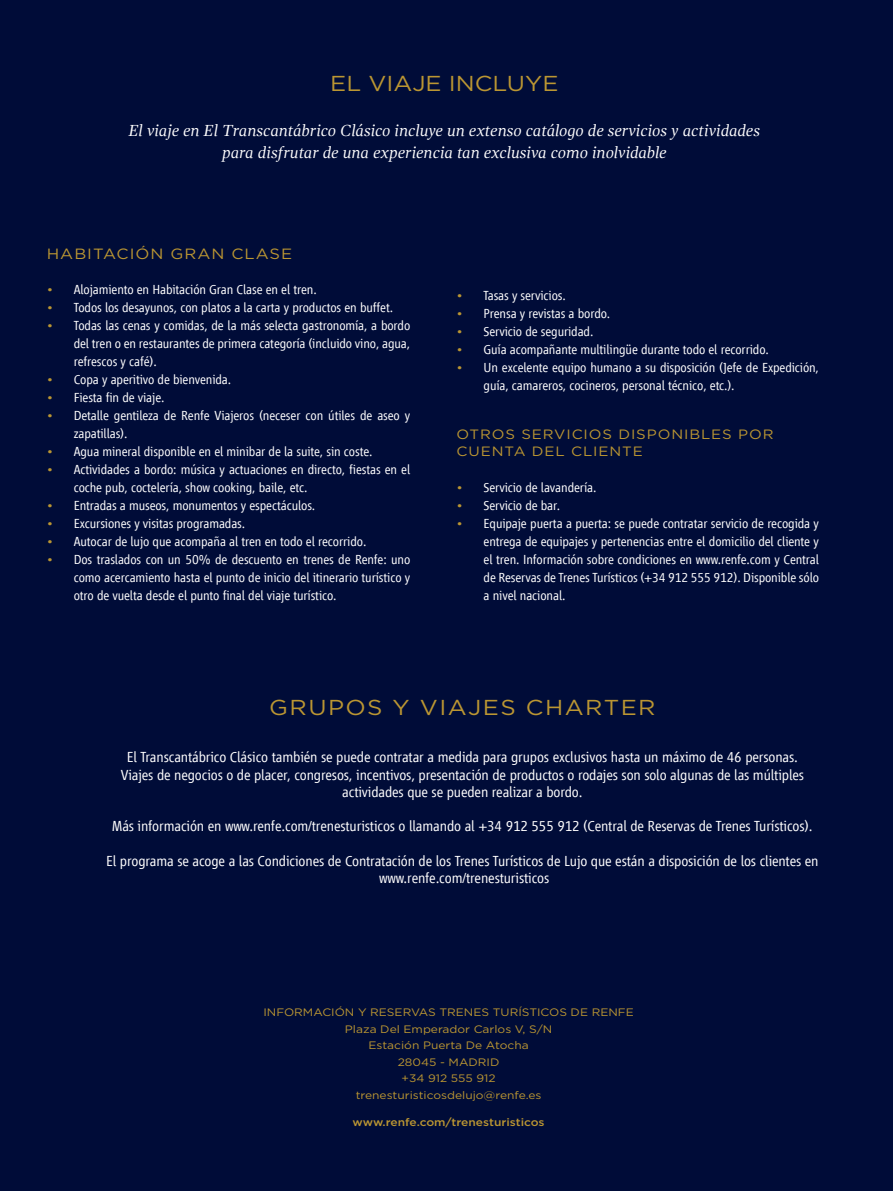
<style>
.page{position:relative;width:893px;height:1191px;background:#000c38}
.page>*{position:absolute;margin:0;border:0;box-sizing:border-box;transform-origin:0 0}
.t1{font:21.6px "Gotham";letter-spacing:.06em;color:#bb9632;scale:1.11 1}
.t2{font:21.6px "Gotham";color:#bb9632;scale:1.11 1}
.t3{font:italic 16.5px/22.5px "Gandhi Serif";color:#fff;text-align:center}
.t4{font:300 15px "Renfe Vialog";letter-spacing:-.01em;color:#fff}
.t5{font:14.85px "Gotham";letter-spacing:.06em;color:#bb9632;scale:1.11 1}
.t6{font:300 13.5px/18px "Renfe Vialog";letter-spacing:-.01em;color:#fff;text-align:justify}
.t7{font:13.5px/16.5px "Gotham";letter-spacing:.06em;color:#bb9632;scale:1.11 1}
.t8{font:10.8px "Gotham";color:#bb9632;scale:1.11 1}
.t9{font:500 10.8px "Gotham";color:#bb9632;scale:1.11 1}
.s1{font-family:"Gotham";font-weight:400;font-size:12.15px;color:#bb9632}
</style>
<div class="page">
<p class="t2" style="left:330px;top:69px;width:207px">EL VIAJE INCLUYE</p>
<p class="t3" style="left:129px;top:119px;width:633px">El viaje en El Transcantábrico Clásico incluye un extenso catálogo de servicios y actividades para disfrutar de una experiencia tan exclusiva como inolvidable</p>
<p class="t5" style="left:47px;top:245px;width:223px">HABITACIÓN GRAN CLASE</p>
<p class="t6" style="left:47px;top:280px;width:271px"><span class="s1">•</span> Alojamiento en Habitación Gran Clase en el tren.</p>
<p class="t6" style="left:47px;top:298px;width:348px"><span class="s1">•</span> Todos los desayunos, con platos a la carta y productos en buffet.</p>
<p class="t6" style="left:74px;top:316px;width:338px;text-indent:-27px"><span class="s1">•</span> Todas las cenas y comidas, de la más selecta gastronomía, a bordo del tren o en restaurantes de primera categoría (incluido vino, agua, refrescos y café).</p>
<p class="t6" style="left:47px;top:370px;width:186px"><span class="s1">•</span> Copa y aperitivo de bienvenida.</p>
<p class="t6" style="left:47px;top:388px;width:119px"><span class="s1">•</span> Fiesta fin de viaje.</p>
<p class="t6" style="left:74px;top:406px;width:338px;text-indent:-27px"><span class="s1">•</span> Detalle gentileza de Renfe Viajeros (neceser con útiles de aseo y zapatillas).</p>
<p class="t6" style="left:47px;top:442px;width:327px"><span class="s1">•</span> Agua mineral disponible en el minibar de la suite, sin coste.</p>
<p class="t6" style="left:74px;top:460px;width:338px;text-indent:-27px"><span class="s1">•</span> Actividades a bordo: música y actuaciones en directo, fiestas en el coche pub, coctelería, show cooking, baile, etc.</p>
<p class="t6" style="left:47px;top:496px;width:270px"><span class="s1">•</span> Entradas a museos, monumentos y espectáculos.</p>
<p class="t6" style="left:47px;top:514px;width:200px"><span class="s1">•</span> Excursiones y visitas programadas.</p>
<p class="t6" style="left:47px;top:532px;width:321px"><span class="s1">•</span> Autocar de lujo que acompaña al tren en todo el recorrido.</p>
<p class="t6" style="left:74px;top:550px;width:338px;text-indent:-27px"><span class="s1">•</span> Dos traslados con un 50% de descuento en trenes de Renfe: uno como acercamiento hasta el punto de inicio del itinerario turístico y otro de vuelta desde el punto final del viaje turístico.</p>
<p class="t6" style="left:457px;top:286px;width:111px"><span class="s1">•</span> Tasas y servicios.</p>
<p class="t6" style="left:457px;top:304px;width:155px"><span class="s1">•</span> Prensa y revistas a bordo.</p>
<p class="t6" style="left:457px;top:322px;width:138px"><span class="s1">•</span> Servicio de seguridad.</p>
<p class="t6" style="left:457px;top:340px;width:314px"><span class="s1">•</span> Guía acompañante multilingüe durante todo el recorrido.</p>
<p class="t6" style="left:484px;top:358px;width:337px;text-indent:-27px"><span class="s1">•</span> Un excelente equipo humano a su disposición (Jefe de Expedición, guía, camareros, cocineros, personal técnico, etc.).</p>
<p class="t7" style="left:457px;top:426px;width:287px">OTROS SERVICIOS DISPONIBLES POR<br>CUENTA DEL CLIENTE</p>
<p class="t6" style="left:457px;top:478px;width:141px"><span class="s1">•</span> Servicio de lavandería.</p>
<p class="t6" style="left:457px;top:496px;width:105px"><span class="s1">•</span> Servicio de bar.</p>
<p class="t6" style="left:484px;top:514px;width:337px;text-indent:-27px"><span class="s1">•</span> Equipaje puerta a puerta: se puede contratar servicio de recogida y entrega de equipajes y pertenencias entre el domicilio del cliente y el tren. Información sobre condiciones en www.renfe.com y Central de Reservas de Trenes Turísticos (+34 912 555 912). Disponible sólo a nivel nacional.</p>
<p class="t1" style="left:269px;top:693px;width:349px">GRUPOS Y VIAJES CHARTER</p>
<p class="t4" style="left:127px;top:749px;width:673px">El Transcantábrico Clásico también se puede contratar a medida para grupos exclusivos hasta un máximo de 46 personas.</p>
<p class="t4" style="left:121px;top:766px;width:685px">Viajes de negocios o de placer, congresos, incentivos, presentación de productos o rodajes son solo algunas de las múltiples</p>
<p class="t4" style="left:342px;top:783px;width:242px">actividades que se pueden realizar a bordo.</p>
<p class="t4" style="left:112px;top:818px;width:702px">Más información en www.renfe.com/trenesturisticos o llamando al +34 912 555 912 (Central de Reservas de Trenes Turísticos).</p>
<p class="t4" style="left:106px;top:852px;width:714px">El programa se acoge a las Condiciones de Contratación de los Trenes Turísticos de Lujo que están a disposición de los clientes en</p>
<p class="t4" style="left:379px;top:870px;width:172px">www.renfe.com/trenesturisticos</p>
<p class="t8" style="left:263px;top:1005px;width:335px">INFORMACIÓN Y RESERVAS TRENES TURÍSTICOS DE RENFE</p>
<p class="t8" style="left:345px;top:1022px;width:188px">Plaza Del Emperador Carlos V, S/N</p>
<p class="t8" style="left:369px;top:1038px;width:146px">Estación Puerta De Atocha</p>
<p class="t8" style="left:398px;top:1055px;width:93px">28045 - MADRID</p>
<p class="t8" style="left:401px;top:1071px;width:86px">+34 912 555 912</p>
<p class="t8" style="left:356px;top:1088px;width:169px">trenesturisticosdelujo@renfe.es</p>
<p class="t9" style="left:353px;top:1115px;width:175px">www.renfe.com/trenesturisticos</p>
</div>
